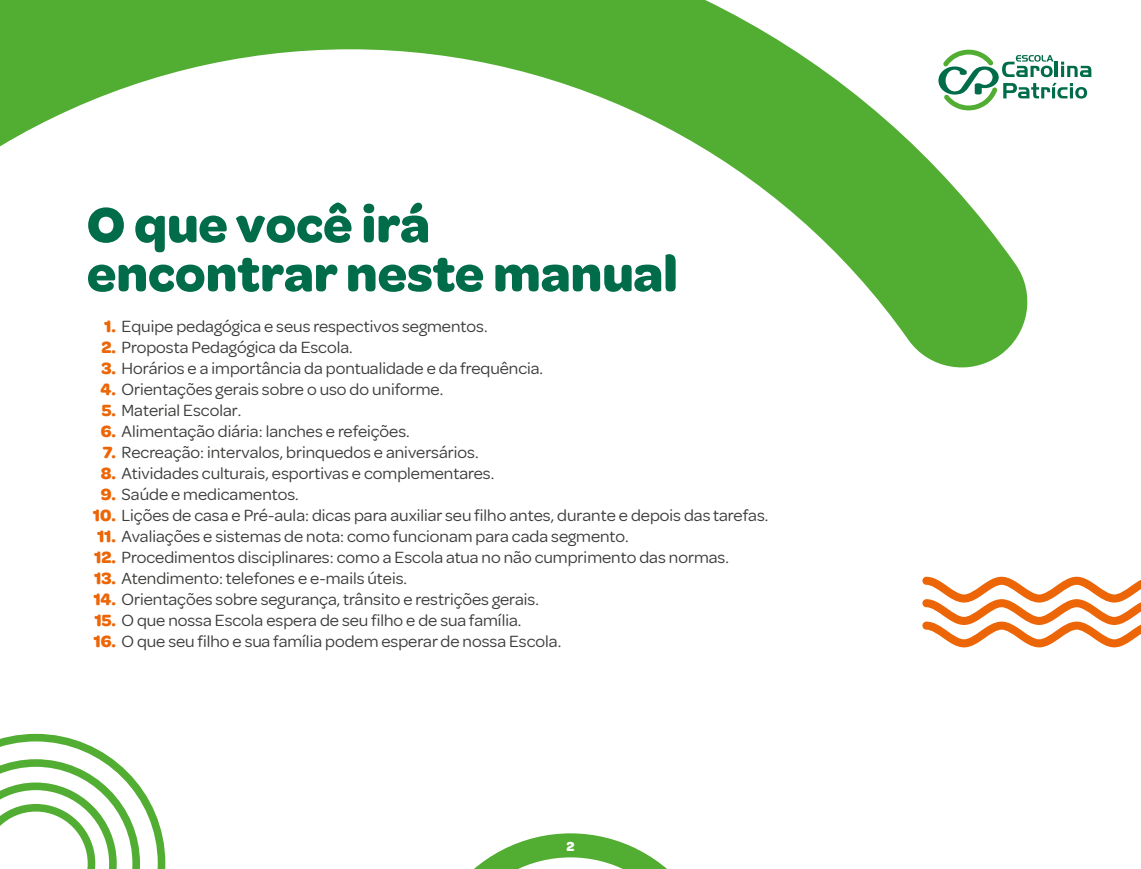
<style>
.page{position:relative;width:1141px;height:869px;background:#fff}
.page>*{position:absolute;margin:0;border:0;box-sizing:border-box;transform-origin:0 0}
.t1{font:700 52.5px/49px "Omnes";color:#006c49}
.t2{font:17.5px "Omnes";color:#3c3c3b}
.t3{font:700 14px "Omnes";color:#fff}
.s1{font-weight:700;color:#ec6608}
</style>
<div class="page">
<svg style="left:0;top:0;width:1028px;height:368px"></svg>
<svg style="left:475px;top:833px;width:191px;height:35px"></svg>
<svg style="left:938px;top:50px;width:153px;height:60px"></svg>
<svg style="left:922px;top:576px;width:219px;height:71px"></svg>
<svg style="left:0;top:733px;width:165px;height:135px"></svg>
<h1 class="t1" style="left:87px;top:197px;width:593px">O que você irá encontrar neste manual</h1>
<p class="t2" style="left:104px;top:314px;width:385px"><span class="s1">1.</span> Equipe pedagógica e seus respectivos segmentos.</p>
<p class="t2" style="left:102px;top:335px;width:253px"><span class="s1">2.</span> Proposta Pedagógica da Escola.</p>
<p class="t2" style="left:101px;top:356px;width:443px"><span class="s1">3.</span> Horários e a importância da pontualidade e da frequência.</p>
<p class="t2" style="left:101px;top:377px;width:344px"><span class="s1">4.</span> Orientações gerais sobre o uso do uniforme.</p>
<p class="t2" style="left:102px;top:398px;width:141px"><span class="s1">5.</span> Material Escolar.</p>
<p class="t2" style="left:101px;top:419px;width:310px"><span class="s1">6.</span> Alimentação diária: lanches e refeições.</p>
<p class="t2" style="left:103px;top:440px;width:377px"><span class="s1">7.</span> Recreação: intervalos, brinquedos e aniversários.</p>
<p class="t2" style="left:101px;top:461px;width:395px"><span class="s1">8.</span> Atividades culturais, esportivas e complementares.</p>
<p class="t2" style="left:101px;top:482px;width:200px"><span class="s1">9.</span> Saúde e medicamentos.</p>
<p class="t2" style="left:93px;top:503px;width:677px"><span class="s1">10.</span> Lições de casa e Pré-aula: dicas para auxiliar seu filho antes, durante e depois das tarefas.</p>
<p class="t2" style="left:97px;top:524px;width:533px"><span class="s1">11.</span> Avaliações e sistemas de nota: como funcionam para cada segmento.</p>
<p class="t2" style="left:94px;top:545px;width:636px"><span class="s1">12.</span> Procedimentos disciplinares: como a Escola atua no não cumprimento das normas.</p>
<p class="t2" style="left:94px;top:566px;width:314px"><span class="s1">13.</span> Atendimento: telefones e e-mails úteis.</p>
<p class="t2" style="left:93px;top:587px;width:447px"><span class="s1">14.</span> Orientações sobre segurança, trânsito e restrições gerais.</p>
<p class="t2" style="left:94px;top:608px;width:428px"><span class="s1">15.</span> O que nossa Escola espera de seu filho e de sua família.</p>
<p class="t2" style="left:93px;top:629px;width:469px"><span class="s1">16.</span> O que seu filho e sua família podem esperar de nossa Escola.</p>
<p class="t3" style="left:566px;top:835px;width:10px">2</p>
</div>
